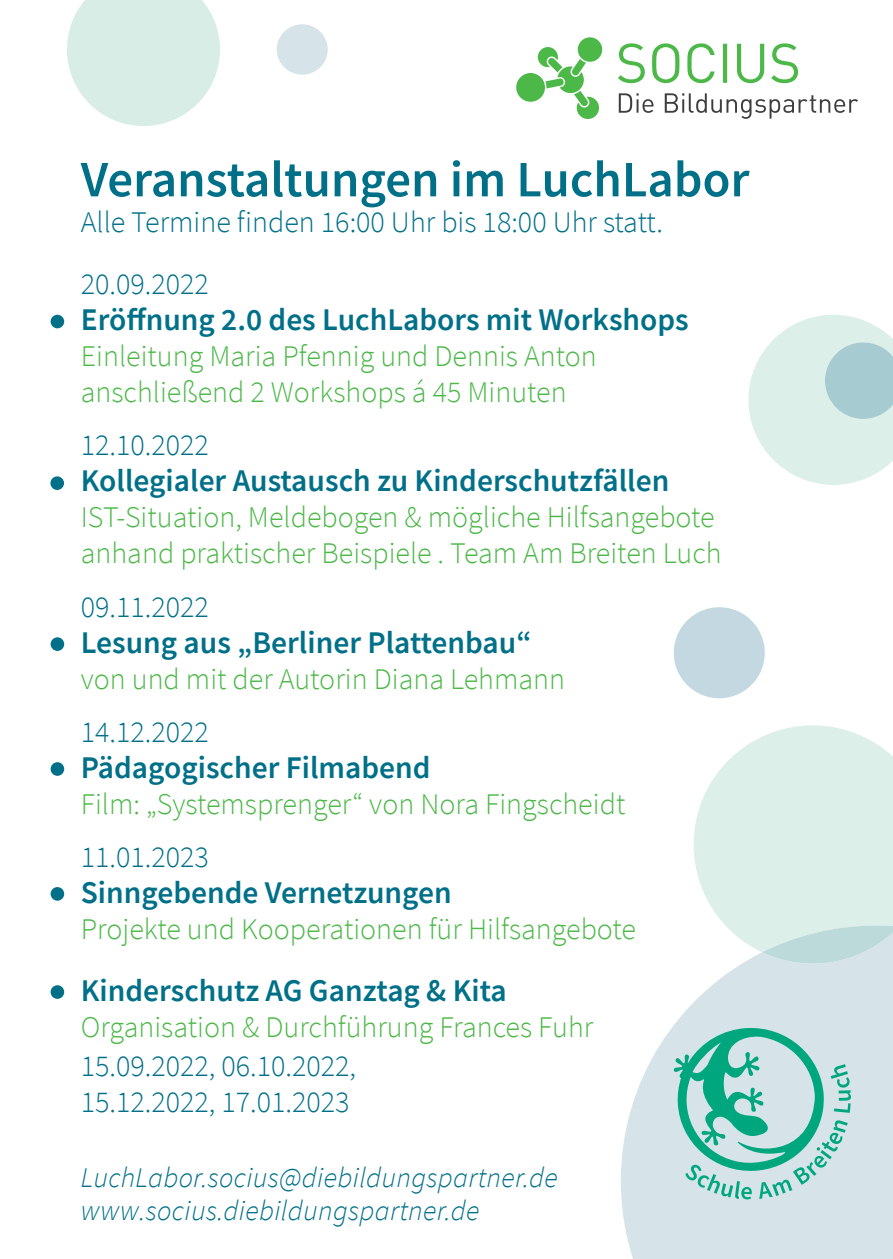
<style>
.page{position:relative;width:893px;height:1259px;background:#fff}
.page>*{position:absolute;margin:0;border:0;box-sizing:border-box;transform-origin:0 0}
.t1{font:600 51px "Source Sans Pro";color:#007089}
.t2{font:600 31.5px "Source Sans Pro";color:#007089}
.t3{font:300 30px/36px "Source Sans Pro";color:#4cb848}
.t4{font:300 30px/62.1px "Source Sans Pro";color:#007089}
.t5{font:italic 300 28.5px/33px "Source Sans Pro";letter-spacing:.01em;color:#007089}
</style>
<div class="page">
<svg style="left:621px;top:952px;width:272px;height:307px;fill:#d6e4ea"></svg>
<svg style="left:694px;top:725px;width:199px;height:227px;background:#e0f1ec"></svg>
<svg style="left:762px;top:925px;width:131px;height:38px;background:#c7e0e0"></svg>
<div style="left:674px;top:607px;width:91px;height:91px;background:#c3d8e1;border-radius:50%"></div>
<svg style="left:748px;top:315px;width:145px;height:170px"></svg>
<div style="left:277px;top:24px;width:51px;height:51px;background:#d6e4ea;border-radius:50%"></div>
<svg style="left:67px;top:0;width:153px;height:126px"></svg>
<svg style="left:619px;top:93px;width:239px;height:26px"></svg>
<svg style="left:516px;top:37px;width:86px;height:82px"></svg>
<svg style="left:618px;top:43px;width:180px;height:40px"></svg>
<svg style="left:672px;top:1026px;width:179px;height:173px;background:#99d2cb"></svg>
<div style="left:51px;top:315px;width:13px;height:13px;background:#007089;border-radius:50%"></div>
<div style="left:50px;top:476px;width:14px;height:14px;background:#007089;border-radius:50%"></div>
<div style="left:51px;top:637px;width:13px;height:14px;background:#007089;border-radius:50%"></div>
<div style="left:51px;top:762px;width:13px;height:14px;background:#007089;border-radius:50%"></div>
<div style="left:51px;top:887px;width:13px;height:13px;background:#007089;border-radius:50%"></div>
<div style="left:51px;top:985px;width:13px;height:14px;background:#007089;border-radius:50%"></div>
<h1 class="t1" style="left:81px;top:146px;width:670px">Veranstaltungen im LuchLabor</h1>
<p class="t4" style="left:81px;top:191px;width:584px">Alle Termine finden 16:00 Uhr bis 18:00 Uhr statt.<br>20.09.2022</p>
<p class="t2" style="left:81px;top:299px;width:609px">Eröffnung 2.0 des LuchLabors mit Workshops</p>
<p class="t3" style="left:81px;top:338px;width:517px">Einleitung Maria Pfennig und Dennis Anton anschließend 2 Workshops á 45 Minuten</p>
<p class="t4" style="left:81px;top:414px;width:130px">12.10.2022</p>
<p class="t2" style="left:81px;top:460px;width:590px">Kollegialer Austausch zu Kinderschutzfällen</p>
<p class="t3" style="left:81px;top:499px;width:642px">IST-Situation, Meldebogen &amp; mögliche Hilfsangebote anhand praktischer Beispiele . Team Am Breiten Luch</p>
<p class="t4" style="left:81px;top:575px;width:130px">09.11.2022</p>
<p class="t2" style="left:81px;top:621px;width:452px">Lesung aus „Berliner Plattenbau“</p>
<p class="t3" style="left:81px;top:660px;width:486px">von und mit der Autorin Diana Lehmann</p>
<p class="t4" style="left:81px;top:700px;width:130px">14.12.2022</p>
<p class="t2" style="left:81px;top:746px;width:351px">Pädagogischer Filmabend</p>
<p class="t3" style="left:81px;top:785px;width:546px">Film: „Systemsprenger“ von Nora Fingscheidt</p>
<p class="t4" style="left:81px;top:825px;width:130px">11.01.2023</p>
<p class="t2" style="left:81px;top:871px;width:372px">Sinngebende Vernetzungen</p>
<p class="t3" style="left:81px;top:910px;width:557px">Projekte und Kooperationen für Hilfsangebote</p>
<p class="t2" style="left:81px;top:969px;width:427px">Kinderschutz AG Ganztag &amp; Kita</p>
<p class="t3" style="left:81px;top:1008px;width:514px">Organisation &amp; Durchführung Frances Fuhr</p>
<p class="t4" style="left:81px;top:1047px;width:277px;line-height:36px">15.09.2022, 06.10.2022,<br>15.12.2022, 17.01.2023</p>
<p class="t5" style="left:81px;top:1160px;width:479px">LuchLabor.socius@diebildungspartner.de www.socius.diebildungspartner.de</p>
</div>
